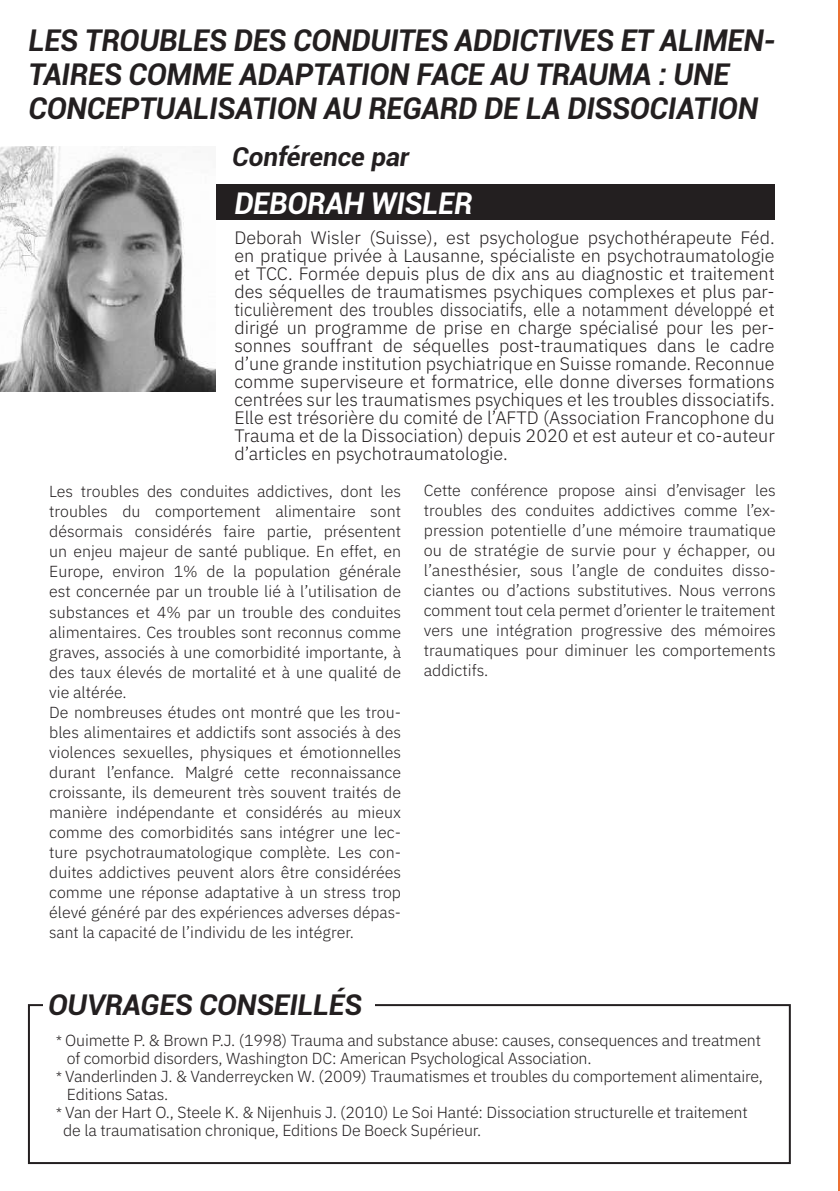
<style>
.page{position:relative;width:840px;height:1191px;background:#fff}
.page>*{position:absolute;margin:0;border:0;box-sizing:border-box;transform-origin:0 0}
.t1{font:italic 700 30px/34px "Roboto";letter-spacing:-.01em;color:#231f20}
.t2{font:italic 700 30px "Roboto";letter-spacing:-.01em;color:#fff}
.t3{font:italic 700 28.6px "Roboto";letter-spacing:-.01em;color:#231f20}
.t4{font:italic 700 26px "Roboto";color:#231f20}
.t5{font:300 18px/18px "IBM Plex Sans";color:#231f20;text-align:justify}
.t6{font:300 16px/20px "IBM Plex Sans";color:#231f20}
.s1{font-size:14px}
</style>
<div class="page">
<div style="left:177px;top:184px;width:597px;height:35px;background:#231f20"></div>
<img style="left:0;top:146px;width:216px;height:246px">
<div style="left:28px;top:1004px;width:762px;height:160px;border:2px solid #231f20"></div>
<div style="left:43px;top:982px;width:331px;height:47px;background:#fff"></div>
<hr style="left:837px;top:0;width:2px;height:1191px;background:#ee6f33">
<h1 class="t1" style="left:28px;top:22px;width:748px">LES TROUBLES DES CONDUITES ADDICTIVES ET ALIMEN-<br>TAIRES COMME ADAPTATION FACE AU TRAUMA : UNE<br>CONCEPTUALISATION AU REGARD DE LA DISSOCIATION</h1>
<h3 class="t4" style="left:232px;top:138px;width:178px">Conférence par</h3>
<h1 class="t2" style="left:234px;top:182px;width:239px">DEBORAH WISLER</h1>
<p class="t5" style="left:234px;top:227px;width:541px">Deborah Wisler (Suisse), est psychologue psychothérapeute Féd. en pratique privée à Lausanne, spécialiste en psychotraumatologie et TCC. Formée depuis plus de dix ans au diagnostic et traitement des séquelles de traumatismes psychiques complexes et plus par&shy;ticulièrement des troubles dissociatifs, elle a notamment développé et dirigé un programme de prise en charge spécialisé pour les per&shy;sonnes souffrant de séquelles post-traumatiques dans le cadre d’une grande institution psychiatrique en Suisse romande. Reconnue comme superviseure et formatrice, elle donne diverses formations centrées sur les traumatismes psychiques et les troubles dissociatifs.<br>Elle est trésorière du comité de l’AFTD (Association Francophone du Trauma et de la Dissociation) depuis 2020 et est auteur et co-auteur d’articles en psychotraumatologie.</p>
<p class="t6" style="left:423px;top:479px;width:353px;text-align:justify">Cette conférence propose ainsi d’envisager les troubles des conduites addictives comme l’ex&shy;pression potentielle d’une mémoire traumatique ou de stratégie de survie pour y échapper, ou l’anesthésier, sous l’angle de conduites disso&shy;ciantes ou d’actions substitutives. Nous verrons comment tout cela permet d’orienter le traitement vers une intégration progressive des mémoires traumatiques pour diminuer les comportements addictifs.</p>
<p class="t6" style="left:49px;top:480px;width:353px">Les troubles des conduites addictives, dont les troubles du comportement alimentaire sont désormais considérés faire partie, présentent un enjeu majeur de santé publique. En effet, en Europe, environ 1% de la population générale est concernée par un trouble lié à l’utilisation de substances et 4% par un trouble des conduites alimentaires. Ces troubles sont reconnus comme graves, associés à une comorbidité importante, à des taux élevés de mortalité et à une qualité de vie altérée.<br>De nombreuses études ont montré que les trou&shy;bles alimentaires et addictifs sont associés à des violences sexuelles, physiques et émotionnelles durant l’enfance. Malgré cette reconnaissance croissante, ils demeurent très souvent traités de manière indépendante et considérés au mieux comme des comorbidités sans intégrer une lec&shy;ture psychotraumatologique complète. Les con&shy;duites addictives peuvent alors être considérées comme une réponse adaptative à un stress trop élevé généré par des expériences adverses dépas&shy;sant la capacité de l’individu de les intégrer.</p>
<h2 class="t3" style="left:48px;top:984px;width:315px">OUVRAGES CONSEILLÉS</h2>
<p class="t6" style="left:56px;top:1029px;width:706px"><span class="s1">*</span> Ouimette P. &amp; Brown P.J. (1998) Trauma and substance abuse: causes, consequences and treatment</p>
<p class="t6" style="left:67px;top:1047px;width:526px">of comorbid disorders, Washington DC: American Psychological Association.</p>
<p class="t6" style="left:56px;top:1065px;width:708px"><span class="s1">*</span> Vanderlinden J. &amp; Vanderreycken W. (2009) Traumatismes et troubles du comportement alimentaire,</p>
<p class="t6" style="left:67px;top:1083px;width:103px">Editions Satas.</p>
<p class="t6" style="left:56px;top:1101px;width:692px"><span class="s1">*</span> Van der Hart O., Steele K. &amp; Nijenhuis J. (2010) Le Soi Hanté: Dissociation structurelle et traitement</p>
<p class="t6" style="left:63px;top:1119px;width:419px">de la traumatisation chronique, Editions De Boeck Supérieur.</p>
</div>
